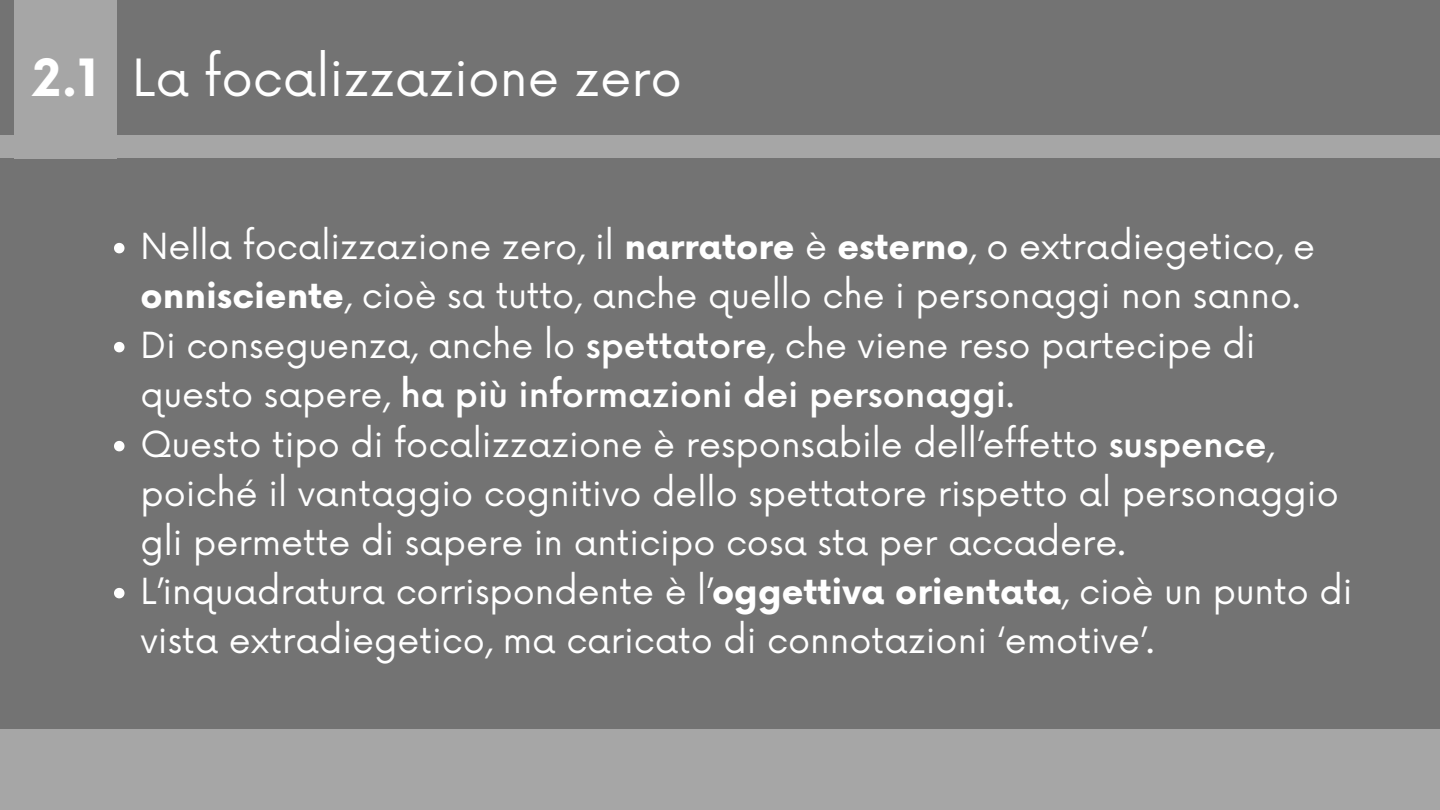
<style>
.page{position:relative;width:1440px;height:810px;background:#737373}
.page>*{position:absolute;margin:0;border:0;box-sizing:border-box;transform-origin:0 0}
.t1{font:50px "Now";color:#fff}
.t2{font:700 50px "Now";color:#fff}
.t3{font:35px/49.5px "Now";color:#fff}
.s1{font-weight:700}
.s2{font-weight:500}
</style>
<div class="page">
<div style="left:0;top:729px;width:1440px;height:81px;background:#a6a6a6"></div>
<div style="left:0;top:136px;width:1440px;height:22px;background:#a6a6a6"></div>
<div style="left:15px;top:0;width:102px;height:158px;background:#a6a6a6"></div>
<svg style="left:114px;top:243px;width:10px;height:10px"></svg>
<svg style="left:114px;top:342px;width:10px;height:10px"></svg>
<svg style="left:114px;top:441px;width:10px;height:10px"></svg>
<svg style="left:114px;top:588px;width:10px;height:10px"></svg>
<h2 class="t2" style="left:33px;top:51px;width:68px">2.1</h2>
<h1 class="t1" style="left:132px;top:50px;width:551px">La focalizzazione zero</h1>
<p class="t3" style="left:140px;top:223px;width:1176px">Nella focalizzazione zero, il <span class="s1">narratore</span> è <span class="s1">esterno</span>, o extradiegetico, e <span class="s1">onnisciente</span>, cioè sa tutto, anche quello che i personaggi non sanno.</p>
<p class="t3" style="left:140px;top:322px;width:1117px">Di conseguenza, anche lo <span class="s2">spettatore</span>, che viene reso partecipe di questo sapere, <span class="s2">ha più informazioni dei personaggi</span>.</p>
<p class="t3" style="left:140px;top:421px;width:1200px;line-height:49.1px">Questo tipo di focalizzazione è responsabile dell’effetto <span class="s2">suspence</span>, poiché il vantaggio cognitivo dello spettatore rispetto al personaggio gli permette di sapere in anticipo cosa sta per accadere.</p>
<p class="t3" style="left:140px;top:568px;width:1214px">L’inquadratura corrispondente è l’<span class="s1">oggettiva orientata</span>, cioè un punto di vista extradiegetico, ma caricato di connotazioni ‘emotive’.</p>
</div>
